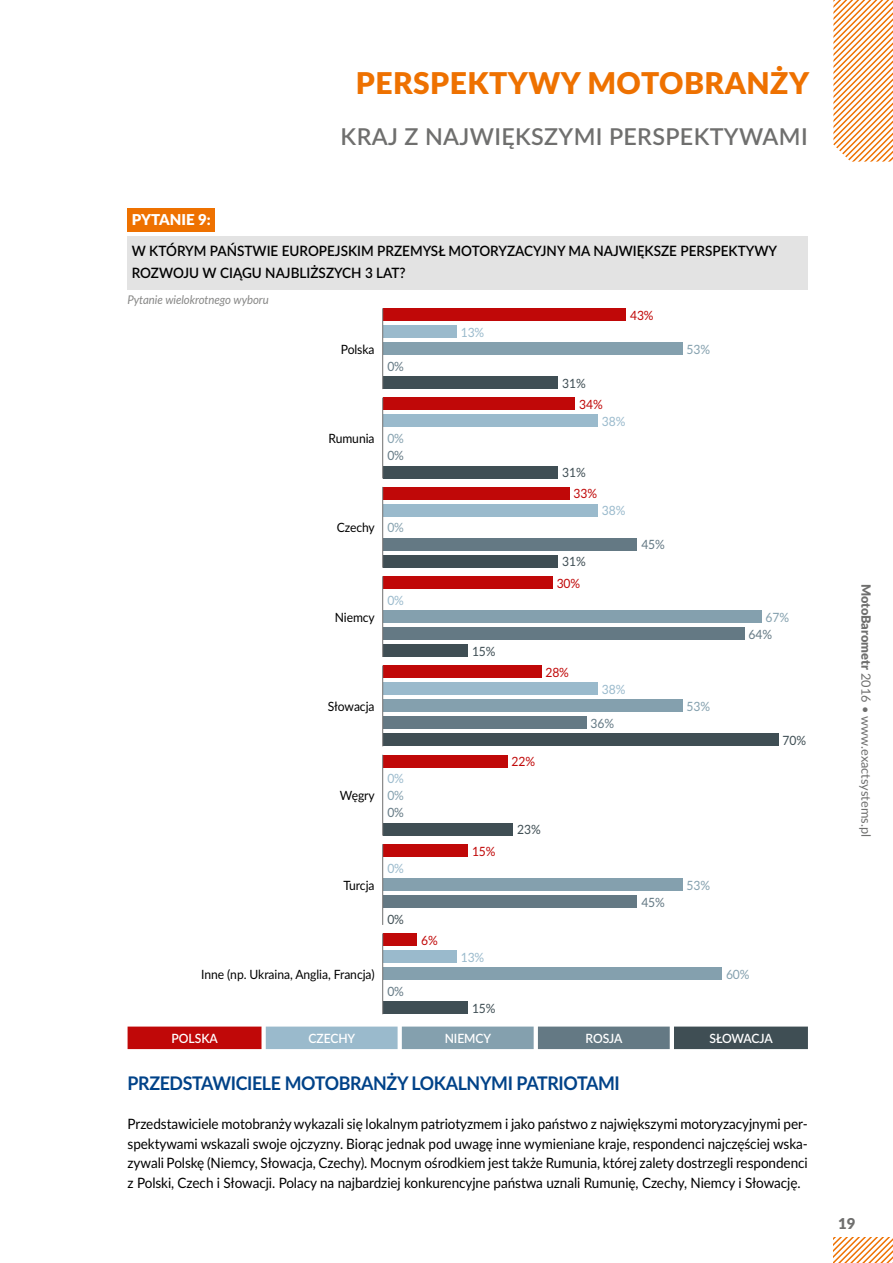
<style>
.page{position:relative;width:893px;height:1263px;background:#fff}
.page>*{position:absolute;margin:0;border:0;box-sizing:border-box;transform-origin:0 0}
.t1{font:900 30px "Lato";letter-spacing:.015em;color:#ee7100}
.t2{font:600 23.25px "Lato";letter-spacing:.015em;color:#6f6f6e}
.t3{font:700 18.75px "Lato";letter-spacing:-.02em;color:#004288;scale:.95 1}
.t4{font:900 15px "Lato";color:#fff}
.t5{font:900 15px "Lato";color:#6f6f6e}
.t6{font:14.25px/19.5px "Lato";letter-spacing:-.005em;color:#000;text-align:justify;scale:.95 1}
.t7{font:600 14.25px/22.5px "Lato";color:#000;scale:.95 1}
.t8{font:12.75px "Lato";letter-spacing:-.005em;color:#000;scale:.95 1}
.t9{font:12.75px "Lato";color:#6f6f6e}
.t10{font:600 12.75px "Lato";letter-spacing:-.005em;color:#fff;scale:.95 1}
.t11{font:12.75px "Lato";letter-spacing:-.005em;color:#c00808;scale:.95 1}
.t12{font:12.75px "Lato";letter-spacing:-.005em;color:#3f4e54;scale:.95 1}
.t13{font:12.75px "Lato";letter-spacing:-.005em;color:#9abacc;scale:.95 1}
.t14{font:12.75px "Lato";letter-spacing:-.005em;color:#84a0ae;scale:.95 1}
.t15{font:12.75px "Lato";letter-spacing:-.005em;color:#647984;scale:.95 1}
.t16{font:italic 12px "Lato";letter-spacing:-.005em;color:#878786;scale:.95 1}
.s1{font-weight:900}
</style>
<div class="page">
<svg style="left:833px;top:1237px;width:60px;height:26px"></svg>
<svg style="left:833px;top:0;width:60px;height:162px"></svg>
<div style="left:128px;top:208px;width:87px;height:24px;background:#ee7100"></div>
<div style="left:128px;top:236px;width:680px;height:53px;background:#e3e3e3"></div>
<div style="left:383px;top:325px;width:73px;height:13px;background:#9abacc"></div>
<div style="left:383px;top:415px;width:215px;height:12px;background:#9abacc"></div>
<div style="left:383px;top:504px;width:215px;height:13px;background:#9abacc"></div>
<div style="left:383px;top:682px;width:215px;height:13px;background:#9abacc"></div>
<div style="left:383px;top:950px;width:73px;height:13px;background:#9abacc"></div>
<div style="left:383px;top:308px;width:243px;height:13px;background:#c00808"></div>
<div style="left:383px;top:398px;width:192px;height:12px;background:#c00808"></div>
<div style="left:383px;top:487px;width:186px;height:13px;background:#c00808"></div>
<div style="left:383px;top:576px;width:169px;height:13px;background:#c00808"></div>
<div style="left:383px;top:665px;width:158px;height:13px;background:#c00808"></div>
<div style="left:383px;top:755px;width:124px;height:12px;background:#c00808"></div>
<div style="left:383px;top:844px;width:85px;height:13px;background:#c00808"></div>
<div style="left:383px;top:933px;width:34px;height:13px;background:#c00808"></div>
<div style="left:383px;top:342px;width:299px;height:13px;background:#84a0ae"></div>
<div style="left:383px;top:610px;width:378px;height:13px;background:#84a0ae"></div>
<div style="left:383px;top:699px;width:299px;height:13px;background:#84a0ae"></div>
<div style="left:383px;top:878px;width:299px;height:13px;background:#84a0ae"></div>
<div style="left:383px;top:967px;width:339px;height:13px;background:#84a0ae"></div>
<div style="left:383px;top:538px;width:254px;height:13px;background:#647984"></div>
<div style="left:383px;top:627px;width:361px;height:13px;background:#647984"></div>
<div style="left:383px;top:716px;width:203px;height:13px;background:#647984"></div>
<div style="left:383px;top:895px;width:254px;height:13px;background:#647984"></div>
<div style="left:383px;top:466px;width:175px;height:12px;background:#3f4e54"></div>
<div style="left:383px;top:376px;width:175px;height:13px;background:#3f4e54"></div>
<div style="left:383px;top:555px;width:175px;height:13px;background:#3f4e54"></div>
<div style="left:383px;top:644px;width:85px;height:13px;background:#3f4e54"></div>
<div style="left:383px;top:733px;width:395px;height:13px;background:#3f4e54"></div>
<div style="left:383px;top:823px;width:130px;height:13px;background:#3f4e54"></div>
<div style="left:383px;top:1001px;width:85px;height:13px;background:#3f4e54"></div>
<div style="left:128px;top:1026px;width:133px;height:23px;background:#c00808"></div>
<div style="left:266px;top:1026px;width:132px;height:23px;background:#9abacc"></div>
<div style="left:402px;top:1026px;width:132px;height:23px;background:#84a0ae"></div>
<div style="left:538px;top:1026px;width:132px;height:23px;background:#647984"></div>
<div style="left:674px;top:1026px;width:134px;height:23px;background:#3f4e54"></div>
<hr style="left:382px;top:308px;width:1px;height:81px;background:#6f6f6e">
<hr style="left:382px;top:398px;width:1px;height:80px;background:#6f6f6e">
<hr style="left:382px;top:487px;width:1px;height:81px;background:#6f6f6e">
<hr style="left:382px;top:576px;width:1px;height:81px;background:#6f6f6e">
<hr style="left:382px;top:665px;width:1px;height:81px;background:#6f6f6e">
<hr style="left:382px;top:755px;width:1px;height:81px;background:#6f6f6e">
<hr style="left:382px;top:844px;width:1px;height:81px;background:#6f6f6e">
<hr style="left:382px;top:933px;width:1px;height:81px;background:#6f6f6e">
<h1 class="t1" style="left:356px;top:60px;width:455px">PERSPEKTYWY MOTOBRANŻY</h1>
<h2 class="t2" style="left:341px;top:119px;width:469px">KRAJ Z NAJWIĘKSZYMI PERSPEKTYWAMI</h2>
<p class="t4" style="left:132px;top:208px;width:81px">PYTANIE 9:</p>
<p class="t7" style="left:132px;top:239px;width:681px">W KTÓRYM PAŃSTWIE EUROPEJSKIM PRZEMYSŁ MOTORYZACYJNY MA NAJWIĘKSZE PERSPEKTYWY<br>ROZWOJU W CIĄGU NAJBLIŻSZYCH 3 LAT?</p>
<p class="t16" style="left:128px;top:291px;width:150px">Pytanie wielokrotnego wyboru</p>
<p class="t11" style="left:630px;top:306px;width:26px">43%</p>
<p class="t13" style="left:461px;top:323px;width:26px">13%</p>
<p class="t8" style="left:341px;top:340px;width:37px">Polska</p>
<p class="t14" style="left:686px;top:340px;width:26px">53%</p>
<p class="t15" style="left:387px;top:357px;width:19px">0%</p>
<p class="t12" style="left:562px;top:374px;width:26px">31%</p>
<p class="t11" style="left:579px;top:395px;width:26px">34%</p>
<p class="t13" style="left:602px;top:412px;width:26px">38%</p>
<p class="t8" style="left:328px;top:429px;width:50px">Rumunia</p>
<p class="t14" style="left:387px;top:429px;width:19px">0%</p>
<p class="t15" style="left:387px;top:446px;width:19px">0%</p>
<p class="t12" style="left:562px;top:463px;width:26px">31%</p>
<p class="t11" style="left:574px;top:485px;width:26px">33%</p>
<p class="t13" style="left:602px;top:502px;width:26px">38%</p>
<p class="t8" style="left:337px;top:519px;width:42px">Czechy</p>
<p class="t14" style="left:387px;top:519px;width:19px">0%</p>
<p class="t15" style="left:641px;top:536px;width:26px">45%</p>
<p class="t12" style="left:562px;top:553px;width:26px">31%</p>
<p class="t11" style="left:557px;top:574px;width:26px">30%</p>
<p class="t13" style="left:387px;top:591px;width:19px">0%</p>
<p class="t8" style="left:335px;top:608px;width:44px">Niemcy</p>
<p class="t14" style="left:765px;top:608px;width:26px">67%</p>
<p class="t15" style="left:749px;top:625px;width:26px">64%</p>
<p class="t12" style="left:472px;top:642px;width:26px">15%</p>
<p class="t11" style="left:545px;top:663px;width:26px">28%</p>
<p class="t13" style="left:602px;top:680px;width:26px">38%</p>
<p class="t8" style="left:328px;top:697px;width:51px">Słowacja</p>
<p class="t14" style="left:686px;top:697px;width:26px">53%</p>
<p class="t15" style="left:590px;top:714px;width:26px">36%</p>
<p class="t12" style="left:782px;top:731px;width:26px">70%</p>
<p class="t11" style="left:511px;top:752px;width:26px">22%</p>
<p class="t13" style="left:387px;top:769px;width:19px">0%</p>
<p class="t8" style="left:340px;top:786px;width:38px">Węgry</p>
<p class="t14" style="left:387px;top:786px;width:19px">0%</p>
<p class="t15" style="left:387px;top:803px;width:19px">0%</p>
<p class="t12" style="left:517px;top:820px;width:26px">23%</p>
<p class="t11" style="left:472px;top:842px;width:26px">15%</p>
<p class="t13" style="left:387px;top:859px;width:19px">0%</p>
<p class="t8" style="left:343px;top:876px;width:34px">Turcja</p>
<p class="t14" style="left:686px;top:876px;width:26px">53%</p>
<p class="t15" style="left:641px;top:893px;width:26px">45%</p>
<p class="t12" style="left:387px;top:910px;width:19px">0%</p>
<p class="t11" style="left:421px;top:931px;width:19px">6%</p>
<p class="t13" style="left:461px;top:948px;width:26px">13%</p>
<p class="t8" style="left:201px;top:965px;width:184px">Inne (np. Ukraina, Anglia, Francja)</p>
<p class="t14" style="left:726px;top:965px;width:26px">60%</p>
<p class="t15" style="left:387px;top:982px;width:19px">0%</p>
<p class="t12" style="left:472px;top:999px;width:26px">15%</p>
<p class="t10" style="left:172px;top:1029px;width:50px">POLSKA</p>
<p class="t10" style="left:308px;top:1029px;width:51px">CZECHY</p>
<p class="t10" style="left:445px;top:1029px;width:50px">NIEMCY</p>
<p class="t10" style="left:585px;top:1029px;width:40px">ROSJA</p>
<p class="t10" style="left:709px;top:1029px;width:68px">SŁOWACJA</p>
<h3 class="t3" style="left:128px;top:1069px;width:520px">PRZEDSTAWICIELE MOTOBRANŻY LOKALNYMI PATRIOTAMI</h3>
<p class="t6" style="left:128px;top:1114px;width:718px">Przedstawiciele motobranży wykazali się lokalnym patriotyzmem i jako państwo z największymi motoryzacyjnymi per&shy;spektywami wskazali swoje ojczyzny. Biorąc jednak pod uwagę inne wymieniane kraje, respondenci najczęściej wska&shy;zywali Polskę (Niemcy, Słowacja, Czechy). Mocnym ośrodkiem jest także Rumunia, której zalety dostrzegli respondenci z Polski, Czech i Słowacji. Polacy na najbardziej konkurencyjne państwa uznali Rumunię, Czechy, Niemcy i Słowację.</p>
<p class="t9" style="left:875px;top:584px;width:255px;rotate:90deg"><span class="s1">MotoBarometr</span> 2016 • www.exactsystems.pl</p>
<p class="t5" style="left:838px;top:1212px;width:19px">19</p>
</div>
